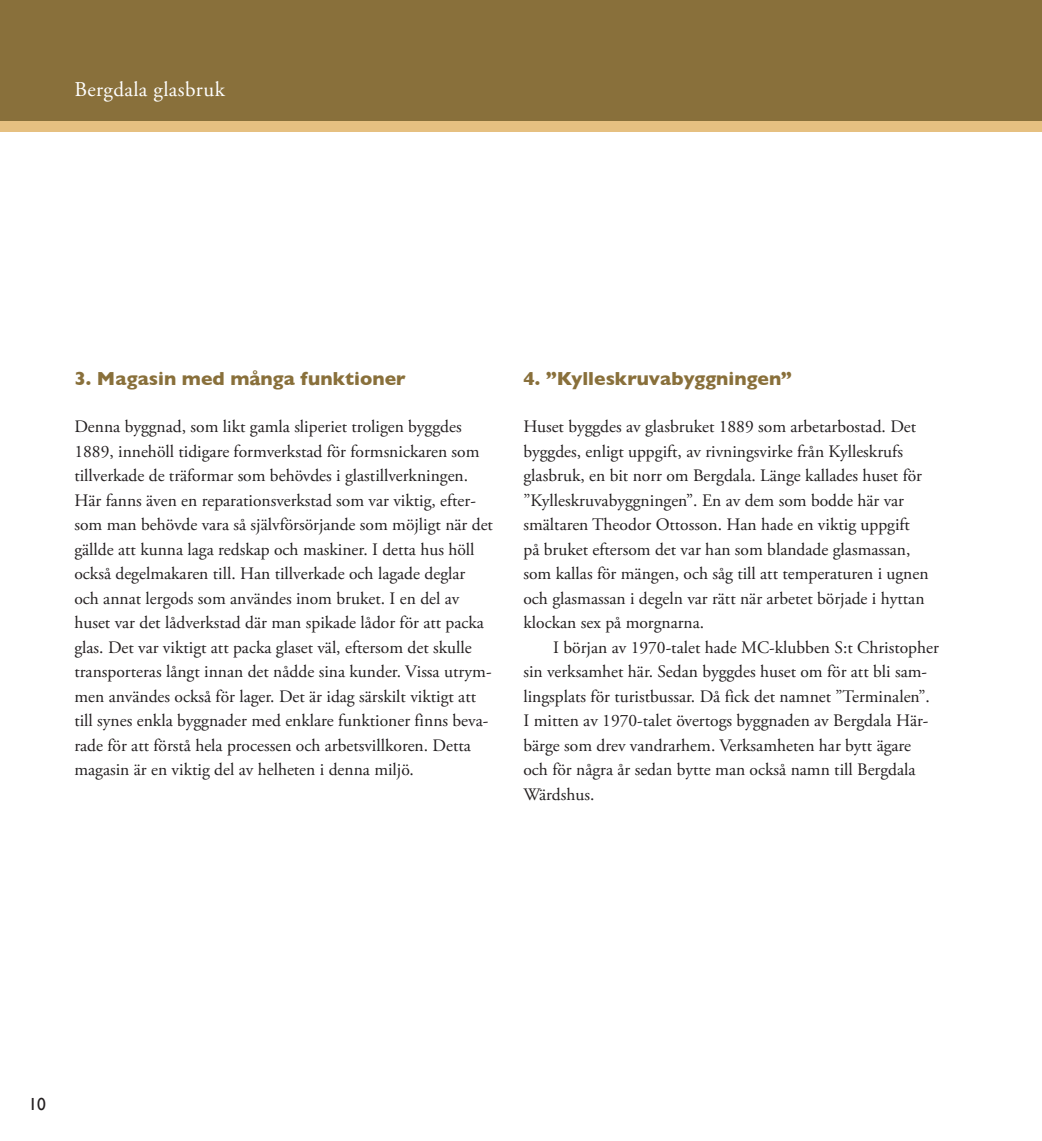
<style>
.page{position:relative;width:1042px;height:1141px;background:#fff}
.page>*{position:absolute;margin:0;border:0;box-sizing:border-box;transform-origin:0 0}
.t1{font:21px "Adobe Garamond Pro";letter-spacing:.02em;color:#fff}
.t2{font:700 19.25px "Gill Sans";color:#89703b}
.t3{font:17.5px/24.5px "Adobe Garamond Pro";color:#231f20}
.t4{font:17.5px "Gill Sans";color:#231f20}
</style>
<div class="page">
<div style="left:0;top:121px;width:1042px;height:11px;background:#e6c081"></div>
<div style="left:0;top:0;width:1042px;height:121px;background:#89703b"></div>
<p class="t1" style="left:74px;top:77px;width:152px">Bergdala glasbruk</p>
<p class="t2" style="left:74px;top:363px;width:333px">3. Magasin med många funktioner</p>
<p class="t3" style="left:74px;top:415px;width:420px">Denna byggnad, som likt gamla sliperiet troligen byggdes 1889, innehöll tidigare formverkstad för formsnickaren som tillverkade de träformar som behövdes i glastillverkningen.<br>Här fanns även en reparationsverkstad som var viktig, efter&shy;som man behövde vara så självförsörjande som möjligt när det gällde att kunna laga redskap och maskiner. I detta hus höll också degelmakaren till. Han tillverkade och lagade deglar och annat lergods som användes inom bruket. I en del av huset var det lådverkstad där man spikade lådor för att packa glas. Det var viktigt att packa glaset väl, eftersom det skulle transporteras långt innan det nådde sina kunder. Vissa utrym&shy;men användes också för lager. Det är idag särskilt viktigt att till synes enkla byggnader med enklare funktioner finns beva&shy;rade för att förstå hela processen och arbetsvillkoren. Detta magasin är en viktig del av helheten i denna miljö.</p>
<p class="t2" style="left:523px;top:363px;width:270px">4. ”Kylleskruvabyggningen”</p>
<p class="t3" style="left:523px;top:415px;width:407px">Huset byggdes av glasbruket 1889 som arbetarbostad. Det byggdes, enligt uppgift, av rivningsvirke från Kylleskrufs glasbruk, en bit norr om Bergdala. Länge kallades huset för ”Kylleskruvabyggningen”. En av dem som bodde här var smältaren Theodor Ottosson. Han hade en viktig uppgift på bruket eftersom det var han som blandade glasmassan, som kallas för mängen, och såg till att temperaturen i ugnen och glasmassan i degeln var rätt när arbetet började i hyttan klockan sex på morgnarna.</p>
<p class="t3" style="left:523px;top:636px;width:417px;text-indent:30px">I början av 1970-talet hade MC-klubben S:t Christopher sin verksamhet här. Sedan byggdes huset om för att bli sam&shy;lingsplats för turistbussar. Då fick det namnet ”Terminalen”.<br>I mitten av 1970-talet övertogs byggnaden av Bergdala Här&shy;bärge som drev vandrarhem. Verksamheten har bytt ägare och för några år sedan bytte man också namn till Bergdala Wärdshus.</p>
<p class="t4" style="left:28px;top:1094px;width:19px">10</p>
</div>
